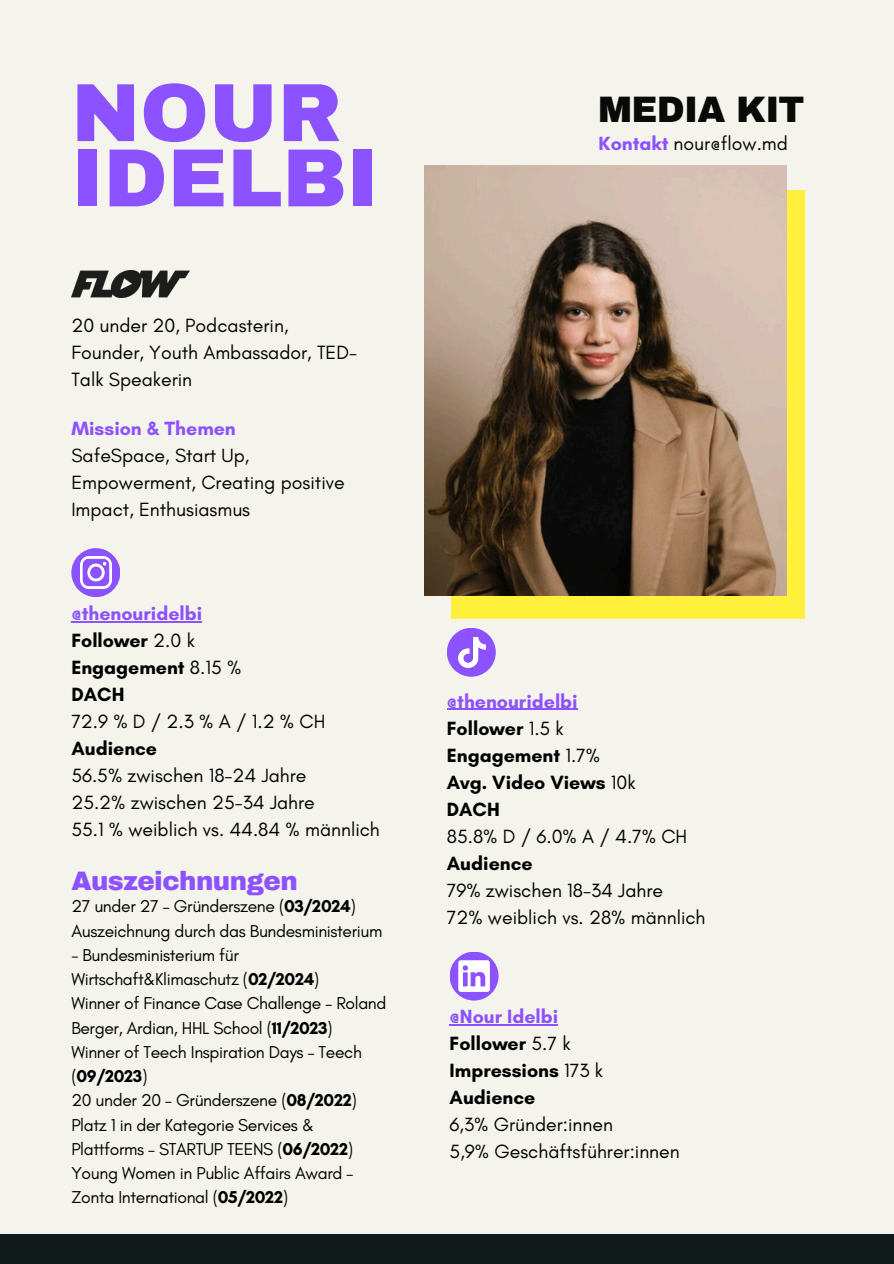
<style>
.page{position:relative;width:894px;height:1264px;background:#fff}
.page>*{position:absolute;margin:0;border:0;box-sizing:border-box;transform-origin:0 0}
.t1{font:900 82.5px/65.2px "Archivo";color:#8c52ff}
.t2{font:900 36px "Archivo";letter-spacing:-.02em;color:#090907}
.t3{font:900 26.1px "Archivo";letter-spacing:-.02em;color:#8c52ff}
.t4{font:19.5px/27px "Glacial Indifference";color:#000}
.t5{font:17.55px/24.3px "Glacial Indifference";letter-spacing:-.02em;color:#000}
.s1{font-weight:700;color:#8c52ff}
.s2{font-weight:700}
</style>
<div class="page">
<div style="left:0;top:0;width:893px;height:1263px;background:#f4f4ed"></div>
<div style="left:450px;top:190px;width:354px;height:428px;background:#fff13b"></div>
<img style="left:71px;top:270px;width:118px;height:27px">
<img style="left:424px;top:165px;width:362px;height:430px">
<div style="left:71px;top:548px;width:49px;height:49px;background:#8c52ff;border-radius:50%"></div>
<hr style="left:71px;top:621px;width:131px;height:1px;background:#8c52ff">
<div style="left:0;top:1233px;width:893px;height:30px;background:#111a1b"></div>
<div style="left:449px;top:951px;width:49px;height:49px;background:#8c52ff;border-radius:50%"></div>
<hr style="left:449px;top:1024px;width:109px;height:1px;background:#8c52ff">
<svg style="left:458px;top:960px;width:31px;height:31px"></svg>
<div style="left:446px;top:627px;width:49px;height:49px;background:#8c52ff;border-radius:50%"></div>
<img style="left:458px;top:637px;width:27px;height:30px">
<hr style="left:446px;top:708px;width:131px;height:2px;background:#8c52ff">
<img style="left:80px;top:556px;width:32px;height:32px">
<h3 class="t1" style="left:71px;top:81px;width:309px">NOUR<br>IDELBI</h3>
<h3 class="t4" style="left:71px;top:311px;width:287px">20 under 20, Podcasterin,<br>Founder, Youth Ambassador, TED-<br>Talk Speakerin</h3>
<h3 class="t4" style="left:71px;top:415px;width:275px"><span class="s1">Mission &amp; Themen<br></span>SafeSpace, Start Up,<br>Empowerment, Creating positive<br>Impact, Enthusiasmus</h3>
<p class="t4" style="left:71px;top:599px;width:310px"><span class="s1">@thenouridelbi<br></span><span class="s2">Follower</span> 2.0 k<br><span class="s2">Engagement</span> 8.15 %<br><span class="s2">DACH<br></span>72.9%D/2.3%A/1.2%CH<br><span class="s2">Audience<br></span>56.5% zwischen 18-24 Jahre<br>25.2% zwischen 25-34 Jahre<br>55.1 % weiblich vs. 44.84 % männlich</p>
<p class="t3" style="left:71px;top:867px;width:228px">Auszeichnungen</p>
<p class="t5" style="left:71px;top:894px;width:286px">27 under 27 – Gründerszene (<span class="s2">03/2024</span>)</p>
<p class="t5" style="left:71px;top:918px;width:312px">Auszeichnung durch das Bundesministerium</p>
<p class="t5" style="left:71px;top:942px;width:249px">- Bundesministerium für<br>Wirtschaft&amp;Klimaschutz (<span class="s2">02/2024</span>)</p>
<p class="t5" style="left:71px;top:991px;width:316px">Winner of Finance Case Challenge – Roland<br>Berger, Ardian, HHL School (<span class="s2">11/2023</span>)</p>
<p class="t5" style="left:71px;top:1039px;width:292px">Winner of Teech Inspiration Days – Teech (<span class="s2">09/2023</span>)</p>
<p class="t5" style="left:71px;top:1087px;width:287px">20 under 20 – Gründerszene (<span class="s2">08/2022</span>)</p>
<p class="t5" style="left:71px;top:1112px;width:283px">Platz 1 in der Kategorie Services &amp;<br>Plattforms – STARTUP TEENS (<span class="s2">06/2022</span>)</p>
<p class="t5" style="left:71px;top:1160px;width:283px">Young Women in Public Affairs Award –<br>Zonta International (<span class="s2">05/2022</span>)</p>
<p class="t2" style="left:598px;top:90px;width:208px">MEDIA KIT</p>
<p class="t4" style="left:598px;top:129px;width:191px"><span class="s1">Kontakt</span> nour@flow.md</p>
<h3 class="t4" style="left:446px;top:687px;width:260px"><span class="s1">@thenouridelbi<br></span><span class="s2">Follower</span> 1.5 k<br><span class="s2">Engagement</span> 1.7%<br><span class="s2">Avg. Video Views</span> 10k<br><span class="s2">DACH<br></span>85.8% D / 6.0% A / 4.7% CH<br><span class="s2">Audience<br></span>79% zwischen 18-34 Jahre<br>72% weiblich vs. 28% männlich</h3>
<p class="t4" style="left:449px;top:1003px;width:232px"><span class="s1">@Nour Idelbi<br></span><span class="s2">Follower</span> 5.7 k<br><span class="s2">Impressions</span> 173 k<br><span class="s2">Audience<br></span>6,3% Gründer:innen<br>5,9% Geschäftsführer:innen</p>
</div>
